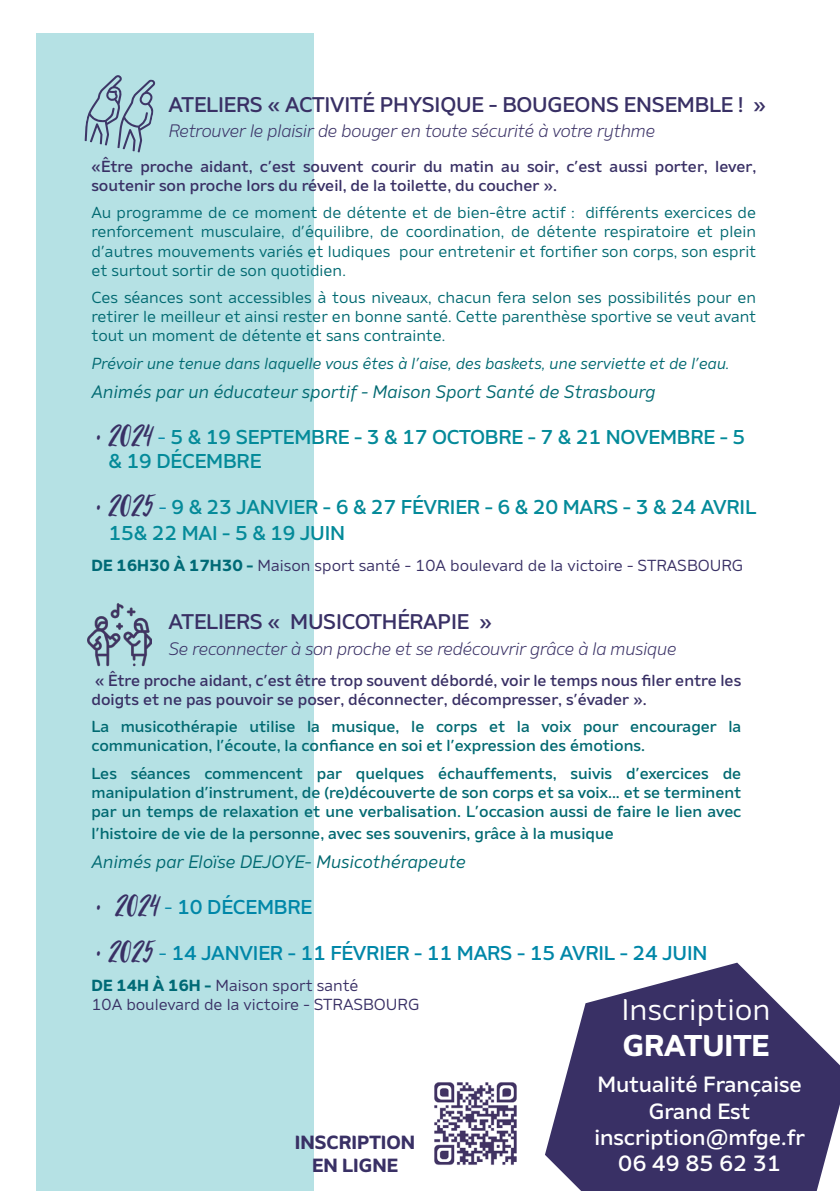
<style>
.page{position:relative;width:840px;height:1191px;background:#fff}
.page>*{position:absolute;margin:0;border:0;box-sizing:border-box;transform-origin:0 0}
.t1{font:30px "Amino";color:#fff}
.t2{font:700 30px "Amino";color:#fff}
.t3{font:500 22px/26.4px "Amino";color:#fff;text-align:center}
.t4{font:500 21.2px "Amino";letter-spacing:-.01em;color:#393065}
.t5{font:500 20px/26px "Amino";letter-spacing:-.01em;color:#048a99}
.t6{font:500 20px "Amino";letter-spacing:-.01em;color:#0087a8}
.t7{font:700 19px/22.8px "Amino";color:#393065;text-align:center}
.t8{font:italic 300 18px "Amino";letter-spacing:-.02em;color:#393065}
.t9{font:italic 18px "Amino";color:#006971}
.t10{font:16px/19.2px "Amino";color:#006971;text-align:justify}
.t11{font:500 16px/19.2px "Amino";color:#006971}
.t12{font:500 16px/19.2px "Amino";color:#393065}
.t13{font:16px/19.2px "Amino";color:#393065}
.t14{font:italic 16px "Amino";color:#006971}
.s1{font-family:"October Storm";font-weight:400;font-size:36px;color:#393065}
.s2{font-weight:400;color:#0087a8}
.s3{font-weight:700;color:#006a76}
.s4{font-weight:400}
</style>
<div class="page">
<div style="left:36px;top:33px;width:278px;height:1158px;background:#b5e1e4"></div>
<img style="left:88px;top:603px;width:64px;height:63px">
<svg style="left:545px;top:962px;width:294px;height:229px;fill:#393065"></svg>
<img style="left:434px;top:1082px;width:83px;height:83px">
<svg style="left:85px;top:75px;width:70px;height:78px"></svg>
<h3 class="t4" style="left:168px;top:91px;width:598px">ATELI ERS « Activité physique - Bougeons ensem ble ! »</h3>
<p class="t8" style="left:168px;top:120px;width:488px">Retrouver le plaisir de bouger en toute sécurité à votre rythme</p>
<p class="t12" style="left:91px;top:156px;width:666px">«être proche aidant, c’est souvent courir du matin au soir, c’est aussi porter, lever, soutenir son proche lors du réveil, de la toilette, du coucher ».</p>
<p class="t10" style="left:91px;top:203px;width:666px">Au programme de ce moment de détente et de bien-être actif : différents exercices de renforcement musculaire, d’équilibre, de coordination, de détente respiratoire et plein d’autres mouvements variés et ludiques pour entretenir et fortifier son corps, son esprit et surtout sortir de son quotidien.</p>
<p class="t10" style="left:91px;top:287px;width:666px">Ces séances sont accessibles à tous niveaux, chacun fera selon ses possibilités pour en retirer le meilleur et ainsi rester en bonne santé. Cette parenthèse sportive se veut avant tout un moment de détente et sans contrainte.</p>
<p class="t14" style="left:91px;top:353px;width:639px">Prévoir une tenue dans laquelle vous êtes à l’aise, des baskets, une serviette et de l’eau.</p>
<p class="t9" style="left:91px;top:381px;width:565px">Animés par un éducateur sportif - Maison Sport Santé de Strasbourg</p>
<p class="t5" style="left:97px;top:424px;width:387px"><span class="s1">• 2024</span> <span class="s2">-</span> 5 &amp; 19 SEPTEMBRE - 3 &amp; 17 OCTOBR</p>
<p class="t5" style="left:511px;top:424px;width:109px">E - 7 &amp; 21 NOV</p>
<p class="t5" style="left:648px;top:424px;width:98px">EMBRE - 5</p>
<p class="t5" style="left:108px;top:448px;width:88px">&amp; 19 Décem</p>
<p class="t5" style="left:223px;top:448px;width:38px">bre</p>
<p class="t5" style="left:108px;top:494px;width:643px;text-indent:-11px"><span class="s1">• 2025</span> <span class="s2">-</span> 9 &amp; 23 janvier - 6 &amp; 27 février - 6 &amp; 20 mars - 3 &amp; 24 avril<br>15&amp; 22 mai - 5 &amp; 19 juin</p>
<p class="t13" style="left:91px;top:555px;width:567px"><span class="s3">DE 16H30 À 17H30 -</span> Maison sport santé - 10A boulevard de la victoire - Strasbour</p>
<p class="t13" style="left:731px;top:555px;width:13px">g</p>
<h3 class="t4" style="left:168px;top:609px;width:324px">ATELI ERS « m usicothérapie »</h3>
<p class="t8" style="left:168px;top:637px;width:509px">Se reconnecter à son proche et se redécouvrir grâce à la musique</p>
<p class="t12" style="left:91px;top:670px;width:651px">« être proche aidant, c’est être trop souvent débordé, voir le temps nous filer entre les doigts et ne pas pouvoir se poser, déconnecter, décompresser, s’évader ».</p>
<p class="t11" style="left:91px;top:716px;width:651px">La musicothérapie utilise la musique, le corps et la voix pour encourager la communication, l’écoute, la confiance en soi et l’expression des émotions.</p>
<p class="t11" style="left:91px;top:763px;width:651px;text-align:justify">Les séances commencent par quelques échauffements, suivis d’exercices de manipulation d’instrument, de (re)découverte de son corps et sa voix... et se terminent par un temps de relaxation et une verbalisation. L’occasion aussi de faire le lien avec</p>
<p class="t11" style="left:91px;top:823px;width:523px">l’histoire de vie de la personne, avec ses souvenirs, grâce à la musique</p>
<p class="t9" style="left:91px;top:851px;width:375px">Animés par Eloïse DEJOYE- Musicothérapeute</p>
<p class="t6" style="left:97px;top:895px;width:150px"><span class="s1">• 2024</span> <span class="s4">-</span> 10 décem</p>
<p class="t6" style="left:274px;top:895px;width:38px">bre</p>
<p class="t6" style="left:97px;top:941px;width:611px"><span class="s1">• 2025</span> <span class="s4">-</span> 14 janvier - 11 février - 11 mars - 15 avril - 24 juin</p>
<p class="t13" style="left:91px;top:975px;width:268px"><span class="s3">DE 14H À 16H -</span> Maison sport santé<br>10A boulevard de la victoire - Strasbour</p>
<p class="t13" style="left:408px;top:994px;width:13px">g</p>
<h1 class="t1" style="left:621px;top:991px;width:151px">Inscription</h1>
<h1 class="t2" style="left:622px;top:1026px;width:148px">GRATUITE</h1>
<p class="t7" style="left:295px;top:1130px;width:122px">INSCRIPTION<br>EN LIGNE</p>
<h2 class="t3" style="left:594px;top:1070px;width:212px">Mutualité Française<br>Grand Est inscription@mfge.fr<br>06 49 85 62 31</h2>
</div>
